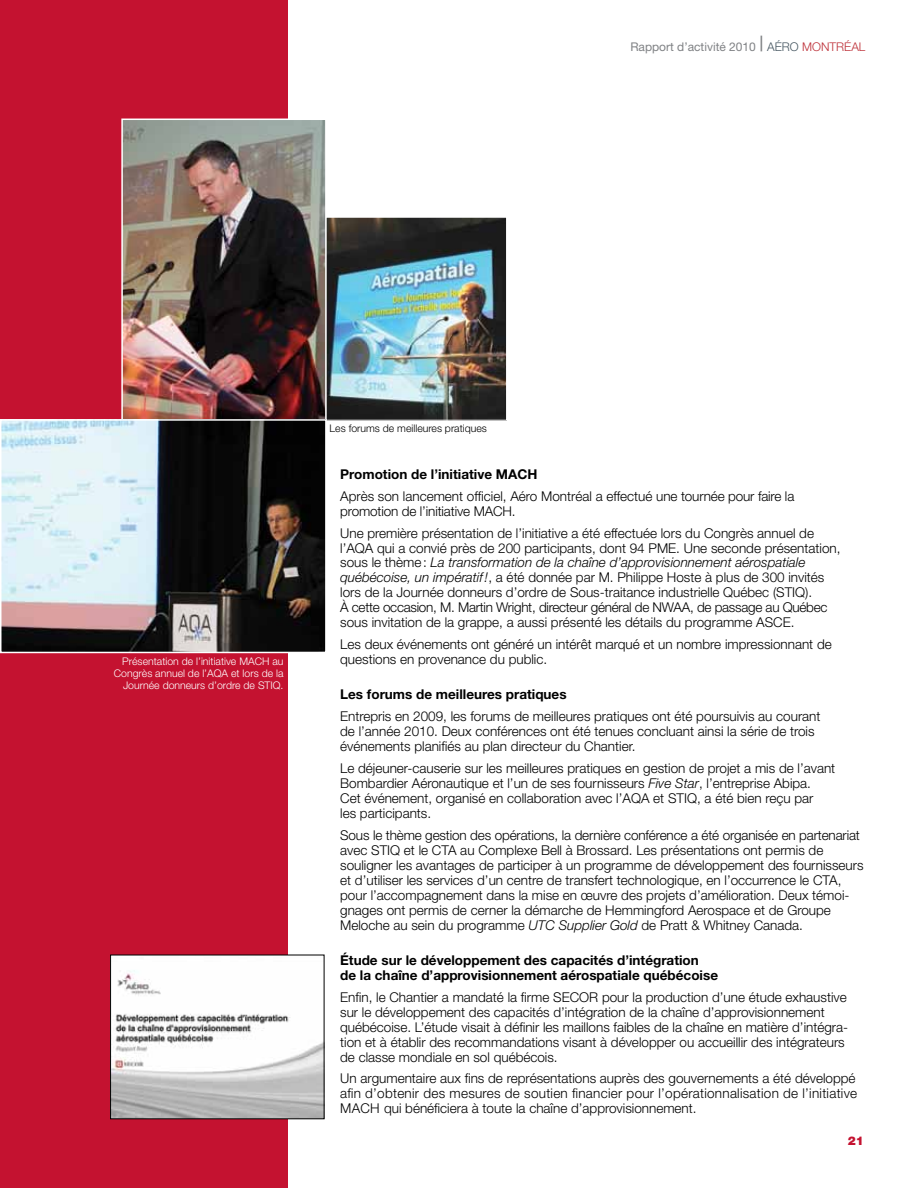
<style>
.page{position:relative;width:918px;height:1188px;background:#fff}
.page>*{position:absolute;margin:0;border:0;box-sizing:border-box;transform-origin:0 0}
.t1{font:300 13.5px/15px "Helvetica Neue";color:#000}
.t2{font:700 13.5px/15px "Helvetica Neue";color:#000}
.t3{font:12px "Helvetica Neue";color:#808285}
.t4{font:900 12px "Helvetica Neue";color:#c41230}
.t5{font:300 10.5px/12px "Helvetica Neue";color:#fff;text-align:right}
.t6{font:300 10.5px "Helvetica Neue";color:#000}
.s1{font-size:21px}
.s2{font-weight:300;color:#455560}
.s3{font-weight:300;color:#bd2f37}
.s4{font-style:italic}
</style>
<div class="page">
<div style="left:0;top:0;width:288px;height:1188px;background:#c41230"></div>
<img style="left:327px;top:219px;width:178px;height:200px">
<div style="left:325px;top:217px;width:182px;height:204px;border:1px solid #fff"></div>
<img style="left:112px;top:957px;width:210px;height:160px">
<div style="left:110px;top:955px;width:214px;height:164px;border:1px solid #000"></div>
<img style="left:124px;top:122px;width:200px;height:296px">
<div style="left:121px;top:119px;width:206px;height:302px;border:2px solid #fff"></div>
<img style="left:3px;top:422px;width:321px;height:228px">
<div style="left:0;top:419px;width:327px;height:234px;border:2px solid #fff"></div>
<p class="t3" style="left:630px;top:40px;width:232px">Rapport d’activité 2010 <span class="s1">|</span> <span class="s2">Aéro</span> <span class="s3">Montréal</span></p>
<p class="t5" style="left:114px;top:655px;width:171px">Présentation de l’initiative MACH au<br>Congrès annuel de l’AQA et lors de la<br>Journée donneurs d’ordre de STIQ.</p>
<p class="t6" style="left:330px;top:421px;width:159px">Les forums de meilleures pratiques</p>
<p class="t2" style="left:340px;top:466px;width:199px">Promotion de l’initiative MACH</p>
<p class="t1" style="left:340px;top:488px;width:456px">Après son lancement officiel, Aéro Montréal a effectué une tournée pour faire la promotion de l’initiative MACH.</p>
<p class="t1" style="left:340px;top:525px;width:502px">Une première présentation de l’initiative a été effectuée lors du Congrès annuel de l’AQA qui a convié près de 200 participants, dont 94 PME. Une seconde présentation, sous le thème: <span class="s4">La transformation de la chaîne d’approvisionnement aérospatiale québécoise, un impératif!</span>, a été donnée par M. Philippe Hoste à plus de 300 invités lors de la Journée donneurs d’ordre de Sous-traitance industrielle Québec (STIQ).<br>À cette occasion, M. Martin Wright, directeur général de NWAA, de passage au Québec sous invitation de la grappe, a aussi présenté les détails du programme ASCE.</p>
<p class="t1" style="left:340px;top:637px;width:493px">Les deux événements ont généré un intérêt marqué et un nombre impressionnant de questions en provenance du public.</p>
<p class="t2" style="left:340px;top:687px;width:228px">Les forums de meilleures pratiques</p>
<p class="t1" style="left:340px;top:709px;width:482px">Entrepris en 2009, les forums de meilleures pratiques ont été poursuivis au courant de l’année 2010. Deux conférences ont été tenues concluant ainsi la série de trois événements planifiés au plan directeur du Chantier.</p>
<p class="t1" style="left:340px;top:760px;width:497px">Le déjeuner-causerie sur les meilleures pratiques en gestion de projet a mis de l’avant Bombardier Aéronautique et l’un de ses fournisseurs <span class="s4">Five Star</span>, l’entreprise Abipa.<br>Cet événement, organisé en collaboration avec l’AQA et STI Q, a été bien reçu par<br>les participants.</p>
<p class="t1" style="left:340px;top:827px;width:521px">Sous le thème gestion des opérations, la dernière conférence a été organisée en partenariat avec STI Q et le CTA</p>
<p class="t1" style="left:340px;top:842px;width:525px;text-indent:120px">au Complexe Bell à Brossard. Les présentations ont permis de souligner les avantages de participer à un programme de développement des fournisseurs et d’utiliser les services d’un centre de transfert technologique, en l’occurrence le CTA, pour l’accompagnement dans la mise en œuvre des projets d’amélioration. Deux témoi&shy;gnages ont permis de cerner la démarche de Hemmingford Aerospace et de Groupe Meloche au sein du programme <span class="s4">UTC Supplier Gold</span> de Pratt &amp; Whitney Canada.</p>
<p class="t2" style="left:340px;top:952px;width:379px">Étude sur le développement des capacités d’intégration de la chaîne d’approvisionnement aérospatiale québécoise</p>
<p class="t1" style="left:340px;top:989px;width:510px">Enfin, le Chantier a mandaté la firme SECOR pour la production d’une étude exhaustive sur le développement des capacités d’intégration de la chaîne d’approvisionnement québécoise. L’étude visait à définir les maillons faibles de la chaîne en matière d’intégra&shy;tion et à établir des recommandations visant à développer ou accueillir des intégrateurs de classe mondiale en sol québécois.</p>
<p class="t1" style="left:340px;top:1071px;width:519px">Un argumentaire aux fins de représentations auprès des gouvernements a été développé afin d’obtenir des mesures de soutien financier pour l’opérationnalisation de l’initiative<br>MAC H qui bénéficiera à toute la chaîne d’approvisionnement.</p>
<p class="t4" style="left:848px;top:1134px;width:18px">21</p>
</div>
